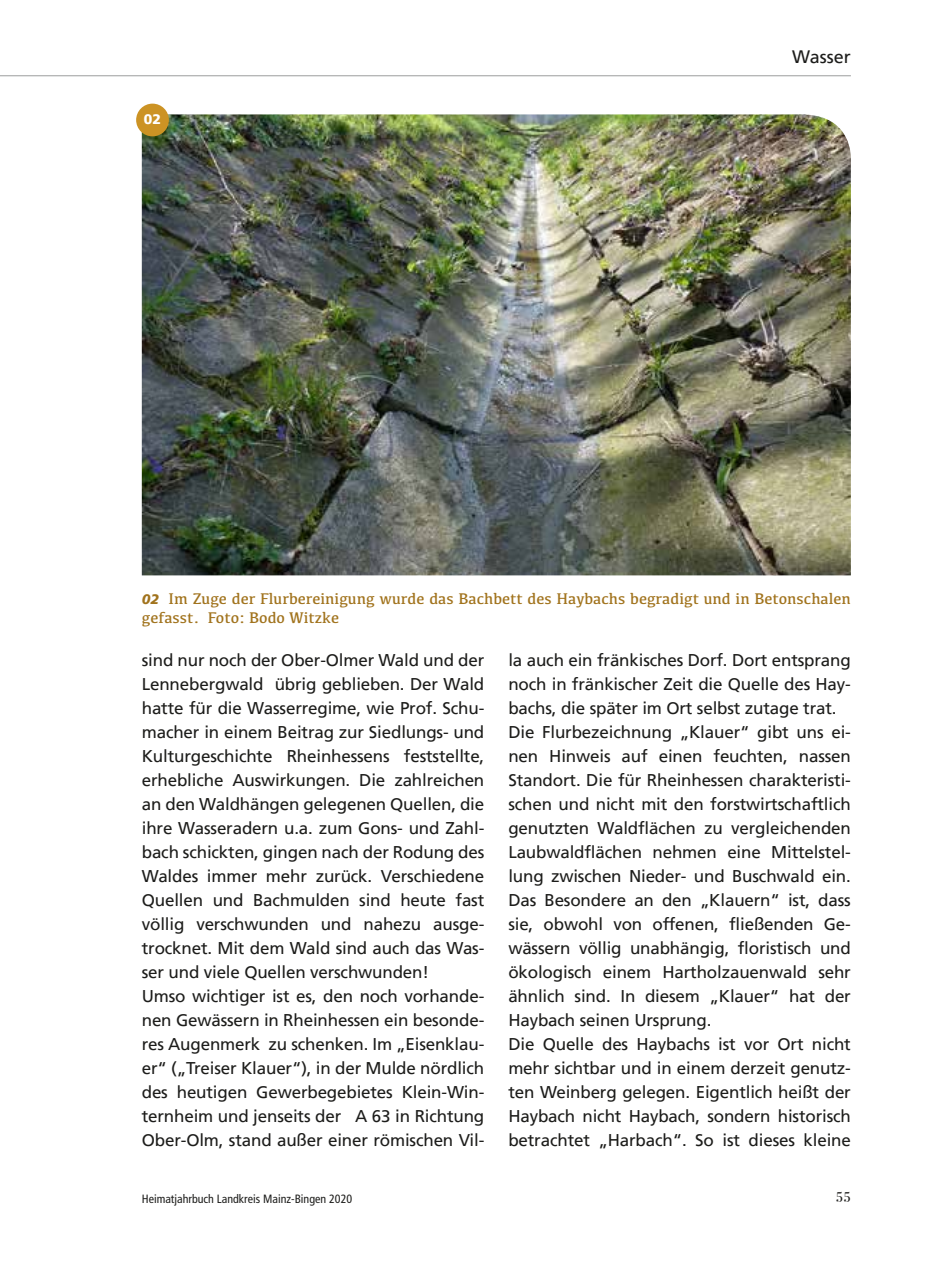
<style>
.page{position:relative;width:936px;height:1276px;background:#fff}
.page>*{position:absolute;margin:0;border:0;box-sizing:border-box;transform-origin:0 0}
.t1{font:18px "Frutiger LT";color:#1d1d1b}
.t2{font:17px/24px "Frutiger LT";letter-spacing:-.01em;color:#1d1d1b}
.t3{font:16px/19px "Kefa";color:#a1731d}
.t4{font:14px "Bodoni Svty Two ITCTT";color:#1d1d1b}
.t5{font:900 14px "Frutiger LT";color:#fff}
.t6{font:condensed 12px "Frutiger LT";color:#1d1d1b}
.s1{font-family:"Frutiger LT";font-weight:900;font-style:italic;font-size:14px}
</style>
<div class="page">
<hr style="left:0;top:75px;width:850px;height:1px;background:#9b9d9d">
<img style="left:142px;top:114px;width:708px;height:461px">
<div style="left:136px;top:104px;width:33px;height:32px;background:#cc9324;border-radius:50%"></div>
<p class="t5" style="left:144px;top:111px;width:19px">02</p>
<p class="t1" style="left:792px;top:46px;width:60px">Wasser</p>
<p class="t3" style="left:142px;top:589px;width:710px"><span class="s1">02</span> Im Zuge der Flurbereinigung wurde das Bachbett des Haybachs begradigt und in Betonschalen gefasst. Foto: Bodo Witzke</p>
<p class="t2" style="left:142px;top:648px;width:344px">sind nur noch der Ober-Olmer Wald und der Lennebergwald übrig geblieben. Der Wald hatte für die Wasserregime, wie Prof. Schu&shy;macher in einem Beitrag zur Siedlungs- und Kulturgeschichte Rheinhessens feststellte, erhebliche Auswirkungen. Die zahlreichen an den Waldhängen gelegenen Quellen, die ihre Wasseradern u.a. zum Gons- und Zahl&shy;bach schickten, gingen nach der Rodung des Waldes immer mehr zurück. Verschiedene Quellen und Bachmulden sind heute fast völlig verschwunden und nahezu ausge&shy;trocknet. Mit dem Wald sind auch das Was&shy;ser und viele Quellen verschwunden!<br>Umso wichtiger ist es, den noch vorhande&shy;nen Gewässern in Rheinhessen ein besonde&shy;res Augenmerk zu schenken. Im „Eisenklau&shy;er“ („Treiser Klauer“), in der Mulde nördlich des heutigen Gewerbegebietes Klein-Win&shy;ternheim und jenseits der A 63 in Richtung Ober-Olm, stand außer einer römischen Vil-</p>
<p class="t2" style="left:508px;top:648px;width:344px">la auch ein fränkisches Dorf. Dort entsprang noch in fränkischer Zeit die Quelle des Hay&shy;bachs, die später im Ort selbst zutage trat.<br>Die Flurbezeichnung „Klauer“ gibt uns ei&shy;nen Hinweis auf einen feuchten, nassen Standort. Die für Rheinhessen charakteristi&shy;schen und nicht mit den forstwirtschaftlich genutzten Waldflächen zu vergleichenden Laubwaldflächen nehmen eine Mittelstel&shy;lung zwischen Nieder- und Buschwald ein.<br>Das Besondere an den „Klauern“ ist, dass sie, obwohl von offenen, fließenden Ge&shy;wässern völlig unabhängig, floristisch und ökologisch einem Hartholzauenwald sehr ähnlich sind. In diesem „Klauer“ hat der Haybach seinen Ursprung.<br>Die Quelle des Haybachs ist vor Ort nicht mehr sichtbar und in einem derzeit genutz&shy;ten Weinberg gelegen. Eigentlich heißt der Haybach nicht Haybach, sondern historisch betrachtet „Harbach“. So ist dieses kleine</p>
<p class="t6" style="left:142px;top:1191px;width:212px">Heimatjahrbuch Landkreis Mainz-Bingen 2020</p>
<p class="t4" style="left:835px;top:1185px;width:16px">55</p>
</div>
